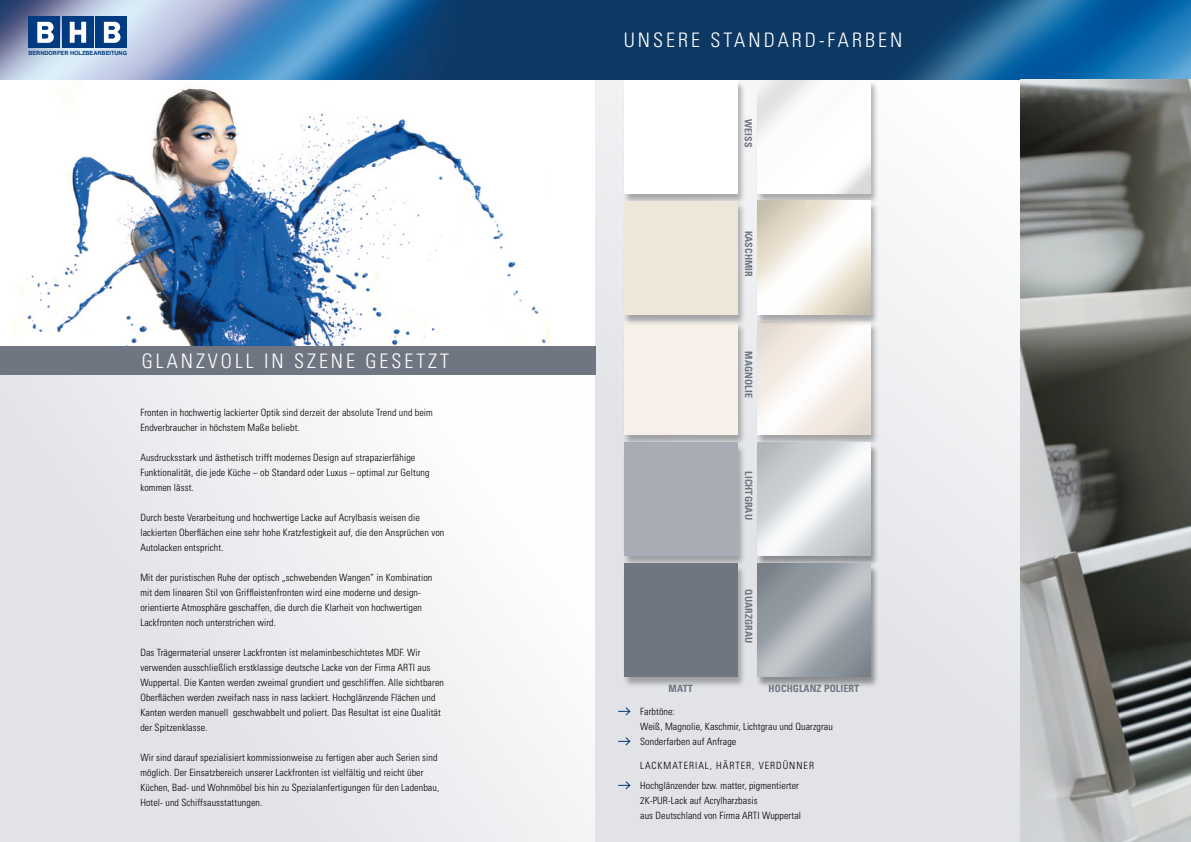
<style>
.page{position:relative;width:1191px;height:842px;background:#fff}
.page>*{position:absolute;margin:0;border:0;box-sizing:border-box;transform-origin:0 0}
.t1{font:300 condensed 20px "Univers";letter-spacing:.15em;color:#fff}
.t2{font:300 condensed 10px/15px "Univers";letter-spacing:.01em;color:#000}
.t3{font:700 condensed 10px "Univers";letter-spacing:.01em;color:#707681}
.t4{font:700 5.7px "Helvetica";color:#003a80}
</style>
<div class="page">
<div style="left:595px;top:79px;width:596px;height:763px;background:linear-gradient(to bottom,#fbfbfb,#dddfe4)"></div>
<div style="left:0;top:374px;width:595px;height:468px;background:linear-gradient(to right,#dee0e4,#fcfcfc)"></div>
<img style="left:0;top:0;width:1191px;height:79px">
<div style="left:29px;top:17px;width:31px;height:31px;background:#003a80"></div>
<div style="left:62px;top:17px;width:31px;height:31px;background:#003a80"></div>
<svg style="left:70px;top:22px;width:16px;height:21px"></svg>
<svg style="left:37px;top:22px;width:17px;height:21px"></svg>
<div style="left:95px;top:17px;width:32px;height:31px;background:#003a80"></div>
<svg style="left:104px;top:22px;width:16px;height:21px"></svg>
<div style="left:622px;top:81px;width:124px;height:124px;background:#000;opacity:.3"></div>
<div style="left:624px;top:80px;width:113px;height:113px;background:#fff"></div>
<div style="left:622px;top:322px;width:124px;height:124px;background:#000;opacity:.3"></div>
<div style="left:624px;top:321px;width:113px;height:114px;background:#f6f0e9"></div>
<div style="left:622px;top:443px;width:124px;height:124px;background:#000;opacity:.3"></div>
<div style="left:624px;top:442px;width:113px;height:114px;background:#a7acb5"></div>
<div style="left:622px;top:564px;width:124px;height:124px;background:#000;opacity:.3"></div>
<div style="left:624px;top:563px;width:113px;height:114px;background:#707681"></div>
<div style="left:622px;top:201px;width:124px;height:125px;background:#000;opacity:.3"></div>
<div style="left:624px;top:201px;width:113px;height:113px;background:#eee6d8"></div>
<div style="left:755px;top:81px;width:124px;height:124px;background:#000;opacity:.3"></div>
<img style="left:757px;top:80px;width:113px;height:113px">
<div style="left:755px;top:322px;width:124px;height:124px;background:#000;opacity:.3"></div>
<img style="left:757px;top:326px;width:113px;height:109px">
<div style="left:755px;top:201px;width:124px;height:125px;background:#000;opacity:.3"></div>
<img style="left:757px;top:201px;width:113px;height:113px">
<svg style="left:618px;top:706px;width:13px;height:10px"></svg>
<svg style="left:618px;top:736px;width:13px;height:10px"></svg>
<svg style="left:618px;top:780px;width:13px;height:10px"></svg>
<img style="left:1020px;top:79px;width:171px;height:763px">
<div style="left:755px;top:443px;width:124px;height:124px;background:#000;opacity:.3"></div>
<svg style="left:757px;top:442px;width:113px;height:114px"></svg>
<div style="left:755px;top:564px;width:124px;height:124px;background:#000;opacity:.3"></div>
<svg style="left:757px;top:563px;width:113px;height:114px;background:#a1a7ad"></svg>
<img style="left:11px;top:88px;width:539px;height:258px">
<div style="left:0;top:346px;width:595px;height:28px;background:#707681"></div>
<p class="t4" style="left:28px;top:48px;width:100px">BERNDORFER HOLZBEARBEITUNG</p>
<h1 class="t1" style="left:142px;top:349px;width:13px">gla</h1>
<h1 class="t1" style="left:181px;top:349px;width:40px">nzvoll</h1>
<h1 class="t1" style="left:264px;top:349px;width:115px">in Szene geset</h1>
<h1 class="t1" style="left:428px;top:349px;width:19px">zt</h1>
<p class="t2" style="left:140px;top:405px;width:294px">Fronten in hochwertig lackierter Optik sind derzeit der absolute Trend und beim<br>Endverbraucher in höchstem Maße beliebt.</p>
<p class="t2" style="left:140px;top:450px;width:291px">Ausdrucksstark und ästhetisch trifft modernes Design auf strapazierfähige<br>Funktionalität, die jede Küche – ob Standard oder Luxus – optimal zur Geltung kommen lässt.</p>
<p class="t2" style="left:140px;top:510px;width:305px">Durch beste Verarbeitung und hochwertige Lacke auf Acrylbasis weisen die lackierten Oberflächen eine sehr hohe Kratzfestigkeit auf, die den Ansprüchen von<br>Autolacken entspricht.</p>
<p class="t2" style="left:140px;top:570px;width:293px">Mit der puristischen Ruhe der optisch „schwebenden Wangen” in Kombination mit dem linearen Stil von Griffleistenfronten wird eine moderne und design&shy;orientierte Atmosphäre geschaffen, die durch die Klarheit von hochwertigen Lackfronten noch unterstrichen wird.</p>
<p class="t2" style="left:140px;top:645px;width:305px">Das Trägermaterial unserer Lackfronten ist melaminbeschichtetes MDF. Wir verwenden ausschließlich erstklassige deutsche Lacke von der Firma ARTI aus Wuppertal. Die Kanten werden zweimal grundiert und geschliffen. Alle sichtbaren Oberflächen werden zweifach nass in nass lackiert. Hochglänzende Flächen und Kanten werden manuell geschwabbelt und poliert. Das Resultat ist eine Qualität der Spitzenklasse.</p>
<p class="t2" style="left:140px;top:750px;width:300px">Wir sind darauf spezialisiert kommissionweise zu fertigen aber auch Serien sind möglich. Der Einsatzbereich unserer Lackfronten ist vielfältig und reicht über Küchen, Bad- und Wohnmöbel bis hin zu Spezialanfertigungen für den Ladenbau, Hotel- und Schiffsausstattungen.</p>
<h1 class="t1" style="left:624px;top:28px;width:42px">Unsere</h1>
<h1 class="t1" style="left:710px;top:28px;width:67px">Standard</h1>
<h1 class="t1" style="left:819px;top:28px;width:32px">-Farbe</h1>
<h1 class="t1" style="left:890px;top:28px;width:14px">n</h1>
<p class="t3" style="left:754px;top:119px;width:30px;rotate:90deg">WEISS</p>
<p class="t3" style="left:755px;top:231px;width:48px;rotate:90deg">KASCHMIR</p>
<p class="t3" style="left:755px;top:351px;width:48px;rotate:90deg">MAGNOLIE</p>
<p class="t3" style="left:755px;top:471px;width:50px;rotate:90deg">LICHTGRAU</p>
<p class="t3" style="left:755px;top:589px;width:55px;rotate:90deg">QUARZGRAU</p>
<p class="t3" style="left:668px;top:682px;width:26px">MATT</p>
<p class="t3" style="left:768px;top:682px;width:92px">HOCHGLANZ POLIERT</p>
<p class="t2" style="left:640px;top:704px;width:194px">Farbtöne:<br>Weiß, Magnolie, Kaschmir, Lichtgrau und Quarzgrau<br>Sonderfarben auf Anfrage</p>
<p class="t2" style="left:640px;top:758px;width:25px">Lackmaterial</p>
<p class="t2" style="left:710px;top:758px;width:26px">, Härter</p>
<p class="t2" style="left:752px;top:758px;width:14px">, verd</p>
<p class="t2" style="left:640px;top:756px;width:169px;line-height:20px;text-indent:143px">ünner<br>Hochglänzender bzw. matter, pigmentierter</p>
<p class="t2" style="left:640px;top:793px;width:162px">2K-PUR-Lack auf Acrylharzbasis<br>aus Deutschland von Firma ARTI Wuppertal</p>
</div>
